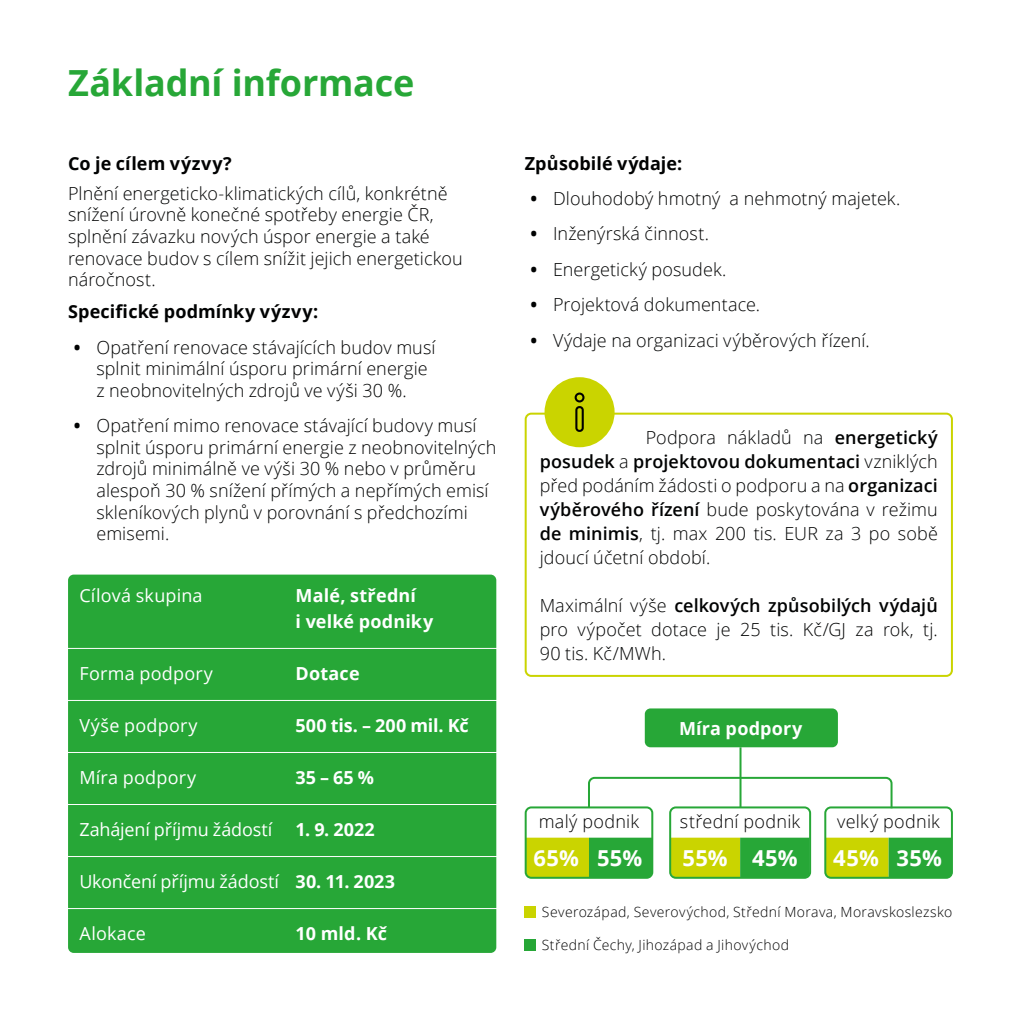
<style>
.page{position:relative;width:1021px;height:1021px;background:#fff}
.page>*{position:absolute;margin:0;border:0;box-sizing:border-box;transform-origin:0 0}
.t1{font:700 36px "Open Sans";letter-spacing:-.005em;color:#27a737}
.t2{font:700 22px "Open Sans";letter-spacing:.02em;color:#fff}
.t3{font:300 18px/21.6px "Open Sans";letter-spacing:.005em;color:#010202}
.t4{font:700 18px/26px "Open Sans";letter-spacing:.01em;color:#fff}
.t5{font:700 18px "Open Sans";letter-spacing:.01em;color:#010202}
.t6{font:18px "Open Sans";letter-spacing:.01em;color:#fff}
.t7{font:18px "Open Sans";letter-spacing:-.01em;color:#fff}
.t8{font:300 18px "Open Sans";letter-spacing:.015em;color:#000}
.t9{font:300 14px "Open Sans";letter-spacing:.025em;color:#000}
.s1{font-weight:700}
.s2{font-weight:600}
</style>
<div class="page">
<div style="left:68px;top:574px;width:428px;height:378px;background:#27a737;border-radius:6px"></div>
<hr style="left:45px;top:648px;width:474px;height:1px;background:#fff">
<hr style="left:45px;top:700px;width:474px;height:1px;background:#fff">
<hr style="left:45px;top:752px;width:474px;height:1px;background:#fff">
<hr style="left:45px;top:804px;width:474px;height:1px;background:#fff">
<hr style="left:45px;top:856px;width:474px;height:1px;background:#fff">
<hr style="left:45px;top:908px;width:474px;height:1px;background:#fff">
<div style="left:524px;top:906px;width:12px;height:11px;background:#cad400"></div>
<div style="left:524px;top:939px;width:12px;height:11px;background:#27a737"></div>
<div style="left:644px;top:708px;width:193px;height:39px;background:#27a737;border-radius:6px"></div>
<svg style="left:527px;top:837px;width:125px;height:40px;background:#7bbe1f"></svg>
<div style="left:524px;top:806px;width:129px;height:72px;border:2px solid #27a737;border-radius:6px"></div>
<hr style="left:739px;top:747px;width:2px;height:60px;background:#27a737">
<svg style="left:587px;top:775px;width:306px;height:35px"></svg>
<svg style="left:670px;top:837px;width:138px;height:40px;background:#7bbe1f"></svg>
<div style="left:669px;top:806px;width:142px;height:72px;border:2px solid #27a737;border-radius:6px"></div>
<svg style="left:825px;top:837px;width:126px;height:40px;background:#7bbe1f"></svg>
<div style="left:824px;top:806px;width:128px;height:72px;border:2px solid #27a737;border-radius:6px"></div>
<div style="left:524px;top:412px;width:428px;height:265px;border:2px solid #cad400;border-radius:6px"></div>
<div style="left:545px;top:378px;width:68px;height:68px;background:#cad400;border-radius:50%"></div>
<div style="left:544px;top:377px;width:70px;height:70px;border:2px solid #cad400;border-radius:50%"></div>
<svg style="left:574px;top:392px;width:10px;height:40px"></svg>
<h1 class="t1" style="left:68px;top:57px;width:348px">Základní informace</h1>
<p class="t5" style="left:68px;top:150px;width:165px">Co je cílem výzvy?</p>
<p class="t3" style="left:68px;top:182px;width:396px">Plnění energeticko-klimatických cílů, konkrétně snížení úrovně konečné spotřeby energie ČR, splnění závazku nových úspor energie a také renovace budov s cílem snížit jejich energetickou náročnost.</p>
<p class="t5" style="left:68px;top:299px;width:252px">Specifické podmínky výzvy:</p>
<p class="t3" style="left:96px;top:336px;width:340px;text-indent:-23px"><span class="s1">•</span> Opatření renovace stávajících budov musí splnit minimální úsporu primární energie z neobnovitelných zdrojů ve výši 30 %.</p>
<p class="t3" style="left:96px;top:414px;width:401px;text-indent:-23px"><span class="s1">•</span> Opatření mimo renovace stávající budovy musí splnit úsporu primární energie z neobnovitelných zdrojů minimálně ve výši 30 % nebo v průměru alespoň 30 % snížení přímých a nepřímých emisí skleníkových plynů v porovnání s předchozími emisemi.</p>
<p class="t6" style="left:79px;top:582px;width:125px">Cílová skupina</p>
<p class="t4" style="left:295px;top:581px;width:139px">Malé, střední<br>i velké podniky</p>
<p class="t6" style="left:79px;top:660px;width:135px">Forma podpory</p>
<p class="t4" style="left:295px;top:659px;width:66px">Dotace</p>
<p class="t6" style="left:79px;top:712px;width:120px">Výše podpory</p>
<p class="t4" style="left:295px;top:711px;width:175px">500 tis. – 200 mil. Kč</p>
<p class="t6" style="left:79px;top:764px;width:118px">Míra podpory</p>
<p class="t4" style="left:295px;top:763px;width:80px">35 – 65 %</p>
<p class="t7" style="left:79px;top:816px;width:195px">Zahájení příjmu žádostí</p>
<p class="t4" style="left:295px;top:815px;width:81px">1. 9. 2022</p>
<p class="t7" style="left:79px;top:868px;width:317px">Ukončení příjmu žádostí <span class="s1">30. 11. 2023</span></p>
<p class="t6" style="left:79px;top:920px;width:68px">Alokace</p>
<p class="t4" style="left:295px;top:919px;width:93px">10 mld. Kč</p>
<p class="t5" style="left:524px;top:150px;width:159px">Způsobilé výdaje:</p>
<p class="t3" style="left:530px;top:187px;width:371px"><span class="s1">•</span> Dlouhodobý hmotný a nehmotný majetek.</p>
<p class="t3" style="left:530px;top:223px;width:180px"><span class="s1">•</span> Inženýrská činnost.</p>
<p class="t3" style="left:530px;top:258px;width:198px"><span class="s1">•</span> Energetický posudek.</p>
<p class="t3" style="left:530px;top:293px;width:231px"><span class="s1">•</span> Projektová dokumentace.</p>
<p class="t3" style="left:530px;top:329px;width:341px"><span class="s1">•</span> Výdaje na organizaci výběrových řízení.</p>
<p class="t3" style="left:539px;top:424px;width:399px;line-height:24px;text-align:justify;text-indent:106px">Podpora nákladů na <span class="s2">energetický posudek</span> a <span class="s2">projektovou dokumentaci</span> vzniklých před podáním žádosti o podporu a na <span class="s2">organizaci výběrového řízení</span> bude poskytována v režimu <span class="s2">de minimis</span>, tj. max 200 tis. EUR za 3 po sobě jdoucí účetní období.</p>
<p class="t3" style="left:539px;top:592px;width:399px;line-height:24px;text-align:justify">Maximální výše <span class="s2">celkových způsobilých výdajů </span>pro výpočet dotace je 25 tis. Kč/GJ za rok, tj.<br>90 tis. Kč/MWh.</p>
<p class="t8" style="left:538px;top:809px;width:102px">malý podnik</p>
<p class="t2" style="left:533px;top:842px;width:110px">65% 55%</p>
<p class="t4" style="left:679px;top:714px;width:125px">Míra podpory</p>
<p class="t8" style="left:680px;top:809px;width:122px">střední podnik</p>
<p class="t2" style="left:682px;top:842px;width:117px">55% 45%</p>
<p class="t8" style="left:837px;top:809px;width:104px">velký podnik</p>
<p class="t2" style="left:833px;top:842px;width:110px">45% 35%</p>
<p class="t9" style="left:542px;top:902px;width:412px">Severozápad, Severovýchod, Střední Morava, Moravskoslezsko</p>
<p class="t9" style="left:542px;top:935px;width:248px">Střední Čechy, Jihozápad a Jihovýchod</p>
</div>
